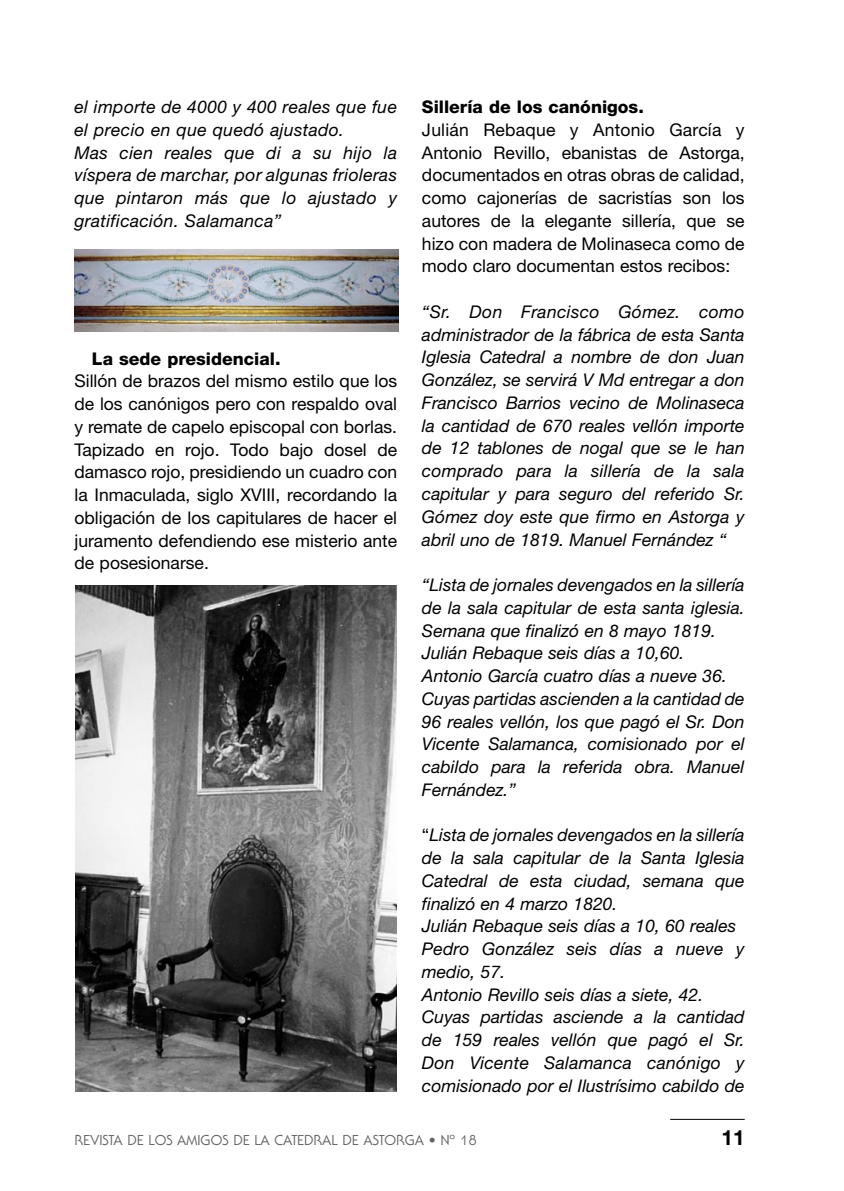
<style>
.page{position:relative;width:844px;height:1191px;background:#fff}
.page>*{position:absolute;margin:0;border:0;box-sizing:border-box;transform-origin:0 0}
.t1{font:700 21px "Helvetica Neue";color:#000}
.n-_TEXTO_CAPITULAR{font:italic 17.5px/22.8px "Helvetica Neue";color:#000;text-align:justify}
.n-_TEXTO_CAPITULAR-2{font:17.5px/22.8px "Helvetica Neue";color:#000;text-align:justify}
.n-_TEXTO_CAPITULAR-3{font:italic 17.5px/22.8px "Helvetica Neue";letter-spacing:.02em;color:#000}
.n-_TEXTO_CAPITULAR-4{font:800 17.5px "Helvetica Neue";color:#000}
.t2{font:14px "Serif Gothic";color:#636363}
.s1{font-style:normal}
</style>
<div class="page">
<hr style="left:670px;top:1119px;width:74px;height:1px;background:#000">
<img style="left:74px;top:249px;width:324px;height:83px">
<img style="left:75px;top:585px;width:321px;height:506px">
<p class="n-_TEXTO_CAPITULAR-3" style="left:74px;top:95px;width:324px">el importe de 4000 y 400 reales que fue el precio en que quedó ajustado.</p>
<p class="n-_TEXTO_CAPITULAR" style="left:74px;top:141px;width:324px">Mas cien reales que di a su hijo la víspera de marchar, por algunas frioleras que pintaron más que lo ajustado y gratificación. Salamanca”</p>
<p class="n-_TEXTO_CAPITULAR-4" style="left:92px;top:348px;width:190px">La sede presidencial.</p>
<p class="n-_TEXTO_CAPITULAR-2" style="left:74px;top:369px;width:324px">Sillón de brazos del mismo estilo que los de los canónigos pero con respaldo oval y remate de capelo episcopal con borlas.<br>Tapizado en rojo. Todo bajo dosel de damasco rojo, presidiendo un cuadro con la Inmaculada, siglo XVIII, recordando la obligación de los capitulares de hacer el juramento defendiendo ese misterio ante de posesionarse.</p>
<p class="n-_TEXTO_CAPITULAR-4" style="left:422px;top:96px;width:223px">Sillería de los canónigos.</p>
<p class="n-_TEXTO_CAPITULAR-2" style="left:422px;top:118px;width:324px">Julián Rebaque y Antonio García y Antonio Revillo, ebanistas de Astorga, documentados en otras obras de calidad, como cajonerías de sacristías son los autores de la elegante sillería, que se hizo con madera de Molinaseca como de modo claro documentan estos recibos:</p>
<p class="n-_TEXTO_CAPITULAR" style="left:422px;top:300px;width:324px">“Sr. Don Francisco Gómez. como administrador de la fábrica de esta Santa Iglesia Catedral a nombre de don Juan González, se servirá V Md entregar a don Francisco Barrios vecino de Molinaseca la cantidad de 670 reales vellón importe de 12 tablones de nogal que se le han comprado para la sillería de la sala capitular y para seguro del referido Sr.<br>Gómez doy este que firmo en Astorga y abril uno de 1819. Manuel Fernández “</p>
<p class="n-_TEXTO_CAPITULAR" style="left:422px;top:573px;width:324px">“Lista de jornales devengados en la sillería de la sala capitular de esta santa iglesia.<br>Semana que finalizó en 8 mayo 1819.</p>
<p class="n-_TEXTO_CAPITULAR" style="left:422px;top:641px;width:264px">Julián Rebaque seis días a 10,60.</p>
<p class="n-_TEXTO_CAPITULAR" style="left:422px;top:664px;width:306px">Antonio García cuatro días a nueve 36.</p>
<p class="n-_TEXTO_CAPITULAR" style="left:422px;top:687px;width:324px">Cuyas partidas ascienden a la cantidad de 96 reales vellón, los que pagó el Sr. Don Vicente Salamanca, comisionado por el cabildo para la referida obra. Manuel Fernández.”</p>
<p class="n-_TEXTO_CAPITULAR" style="left:422px;top:823px;width:324px"><span class="s1">“</span>Lista de jornales devengados en la sillería de la sala capitular de la Santa Iglesia Catedral de esta ciudad, semana que finalizó en 4 marzo 1820.</p>
<p class="n-_TEXTO_CAPITULAR" style="left:422px;top:914px;width:316px">Julián Rebaque seis días a 10, 60 reales</p>
<p class="n-_TEXTO_CAPITULAR" style="left:422px;top:937px;width:324px">Pedro González seis días a nueve y medio, 57.</p>
<p class="n-_TEXTO_CAPITULAR" style="left:422px;top:982px;width:283px">Antonio Revillo seis días a siete, 42.</p>
<p class="n-_TEXTO_CAPITULAR" style="left:422px;top:1005px;width:324px">Cuyas partidas asciende a la cantidad de 159 reales vellón que pagó el Sr.<br>Don Vicente Salamanca canónigo y comisionado por el Ilustrísimo cabildo de</p>
<p class="t2" style="left:74px;top:1131px;width:404px">REVISTA DE LOS AMIGOS DE LA CATEDRAL DE ASTORGA • Nº 18</p>
<p class="t1" style="left:721px;top:1124px;width:25px">11</p>
</div>
